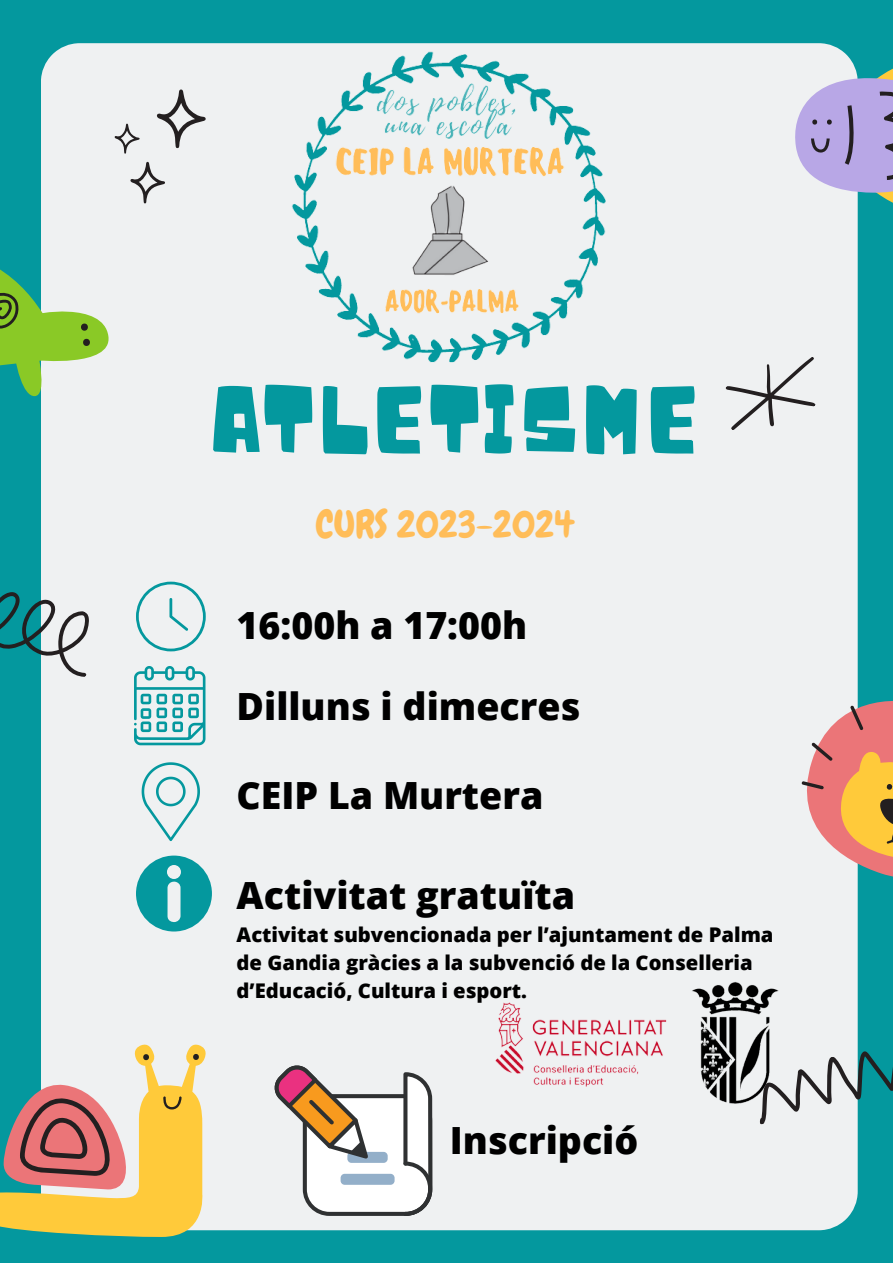
<style>
.page{position:relative;width:893px;height:1263px;background:#04989e}
.page>*{position:absolute;margin:0;border:0;box-sizing:border-box;transform-origin:0 0}
.t1{font:91.12px "Noot";color:#04989e}
.t2{font:800 37.5px "Open Sans";color:#000}
.t3{font:37.5px "Chewy";color:#ffbd59}
.t4{font:800 20.25px/28.1px "Open Sans";color:#000}
</style>
<div class="page">
<div style="left:41px;top:43px;width:816px;height:1187px;background:#eff1f2"></div>
<svg style="left:784px;top:681px;width:109px;height:218px;background:#dab9a4"></svg>
<svg style="left:0;top:248px;width:113px;height:149px;background:#a4d195"></svg>
<svg style="left:157px;top:89px;width:49px;height:59px;background:#c6c7c8"></svg>
<svg style="left:130px;top:162px;width:35px;height:41px"></svg>
<svg style="left:115px;top:124px;width:25px;height:30px"></svg>
<svg style="left:791px;top:53px;width:102px;height:165px;background:#b3b9da"></svg>
<svg style="left:0;top:1043px;width:208px;height:194px;background:#d0b581"></svg>
<svg style="left:0;top:542px;width:117px;height:179px"></svg>
<svg style="left:749px;top:1030px;width:144px;height:95px"></svg>
<img style="left:267px;top:43px;width:366px;height:347px">
<div style="left:707px;top:328px;width:131px;height:131px;background:#eff1f2"></div>
<svg style="left:136px;top:582px;width:70px;height:69px;background:#cde4e5"></svg>
<svg style="left:142px;top:762px;width:58px;height:79px;background:#c8e2e4"></svg>
<svg style="left:134px;top:666px;width:71px;height:79px"></svg>
<svg style="left:136px;top:855px;width:76px;height:76px"></svg>
<div style="left:305px;top:1096px;width:125px;height:118px;background:#fff;border-radius:25px"></div>
<div style="left:303px;top:1094px;width:129px;height:122px;border:4px solid #2f3132;border-radius:25px"></div>
<svg style="left:401px;top:1070px;width:31px;height:146px"></svg>
<div style="left:347px;top:1152px;width:41px;height:11px;background:#93afc9;border-radius:4px"></div>
<div style="left:340px;top:1174px;width:54px;height:11px;background:#93afc9;border-radius:4px"></div>
<svg style="left:273px;top:1064px;width:99px;height:98px"></svg>
<img style="left:687px;top:980px;width:98px;height:125px">
<img style="left:477px;top:953px;width:210px;height:182px">
<p class="t1" style="left:211px;top:364px;width:492px">ATLETISME</p>
<p class="t3" style="left:316px;top:500px;width:260px">CURS 2023-2024</p>
<p class="t2" style="left:237px;top:599px;width:292px">16:00h a 17:00h</p>
<p class="t2" style="left:237px;top:680px;width:345px">Dilluns i dimecres</p>
<p class="t2" style="left:237px;top:769px;width:308px">CEIP La Murtera</p>
<p class="t2" style="left:237px;top:869px;width:340px">Activitat gratuïta</p>
<p class="t4" style="left:237px;top:920px;width:538px">Activitat subvencionada per l’ajuntament de Palma de Gandia gràcies a la subvenció de la Conselleria d’Educació, Cultura i esport.</p>
<p class="t2" style="left:450px;top:1114px;width:190px">Inscripció</p>
</div>
